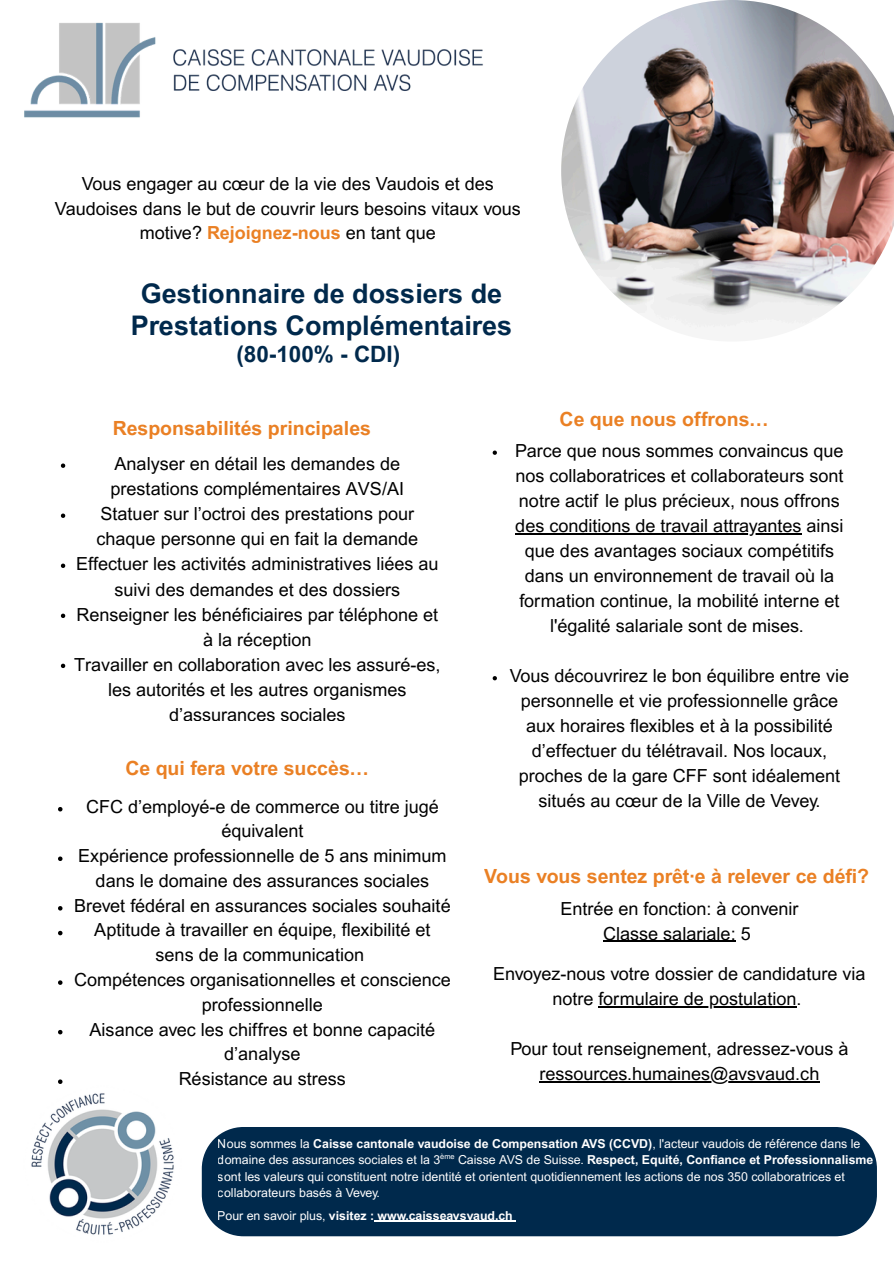
<style>
.page{position:relative;width:894px;height:1264px;background:#fff}
.page>*{position:absolute;margin:0;border:0;box-sizing:border-box;transform-origin:0 0}
.t1{font:700 27px/31.5px "Arial MT Pro";color:#00294c;text-align:center}
.t2{font:700 22.5px "Arial MT Pro";color:#00294c}
.t3{font:700 19.5px "Arial MT Pro";color:#ea8024}
.t4{font:18px/25px "Arial MT Pro";color:#000;text-align:center}
.t5{font:12.3px/16.5px "Arial MT Pro";color:#fff}
.t6{font:700 12.3px "Arial MT Pro";color:#fff}
.t7{font:7.35px "Arial MT Pro";color:#fff}
.s1{font-weight:700;color:#ea8024}
.s2{font-weight:700}
.s3{font-weight:400}
</style>
<div class="page">
<img style="left:24px;top:22px;width:459px;height:96px">
<img style="left:561px;top:0;width:332px;height:329px">
<img style="left:31px;top:1080px;width:143px;height:155px">
<div style="left:202px;top:1126px;width:674px;height:110px;background:#00294c"></div>
<svg style="left:61px;top:463px;width:4px;height:5px"></svg>
<svg style="left:61px;top:513px;width:4px;height:5px"></svg>
<svg style="left:61px;top:563px;width:4px;height:5px"></svg>
<svg style="left:61px;top:613px;width:4px;height:5px"></svg>
<svg style="left:61px;top:663px;width:4px;height:5px"></svg>
<svg style="left:58px;top:807px;width:4px;height:4px"></svg>
<svg style="left:58px;top:856px;width:4px;height:5px"></svg>
<svg style="left:58px;top:906px;width:4px;height:4px"></svg>
<svg style="left:58px;top:930px;width:4px;height:5px"></svg>
<svg style="left:58px;top:980px;width:4px;height:4px"></svg>
<svg style="left:58px;top:1029px;width:4px;height:5px"></svg>
<svg style="left:58px;top:1079px;width:4px;height:4px"></svg>
<svg style="left:492px;top:450px;width:5px;height:5px"></svg>
<hr style="left:515px;top:533px;width:286px;height:1px;background:#000">
<svg style="left:492px;top:676px;width:5px;height:4px"></svg>
<hr style="left:603px;top:940px;width:132px;height:2px;background:#000">
<hr style="left:598px;top:1005px;width:198px;height:2px;background:#000">
<hr style="left:539px;top:1080px;width:280px;height:2px;background:#000">
<hr style="left:374px;top:1220px;width:138px;height:1px;background:#fff">
<p class="t4" style="left:55px;top:173px;width:467px">Vous engager au cœur de la vie des Vaudois et des<br>Vaudoises dans le but de couvrir leurs besoins vitaux vous motive? <span class="s1">Rejoignez-nous</span> en tant que</p>
<h1 class="t1" style="left:131px;top:281px;width:383px">Gestionnaire de dossiers de<br>Prestations Complémentaires</h1>
<p class="t2" style="left:236px;top:345px;width:165px">(80-100% - CDI)</p>
<p class="t3" style="left:113px;top:420px;width:259px">Responsabilités principales</p>
<p class="t4" style="left:74px;top:454px;width:368px">Analyser en détail les demandes de prestations complémentaires AVS/AI<br>Statuer sur l’octroi des prestations pour chaque personne qui en fait la demande Effectuer les activités administratives liées au suivi des demandes et des dossiers Renseigner les bénéficiaires par téléphone et à la réception<br>Travailler en collaboration avec les assuré-es, les autorités et les autres organismes d’assurances sociales</p>
<p class="t3" style="left:125px;top:761px;width:245px">Ce qui fera votre succès…</p>
<p class="t4" style="left:74px;top:796px;width:378px">CFC d’employé-e de commerce ou titre jugé équivalent<br>Expérience professionnelle de 5 ans minimum dans le domaine des assurances sociales Brevet fédéral en assurances sociales souhaité Aptitude à travailler en équipe, flexibilité et sens de la communication<br>Compétences organisationnelles et conscience professionnelle<br>Aisance avec les chiffres et bonne capacité d’analyse<br>Résistance au stress</p>
<p class="t3" style="left:559px;top:412px;width:210px">Ce que nous offrons…</p>
<p class="t4" style="left:515px;top:440px;width:330px">Parce que nous sommes convaincus que nos collaboratrices et collaborateurs sont notre actif le plus précieux, nous offrons des conditions de travail attrayantes ainsi que des avantages sociaux compétitifs dans un environnement de travail où la formation continue, la mobilité interne et l'égalité salariale sont de mises.</p>
<p class="t4" style="left:510px;top:665px;width:340px">Vous découvrirez le bon équilibre entre vie personnelle et vie professionnelle grâce aux horaires flexibles et à la possibilité d’effectuer du télétravail. Nos locaux, proches de la gare CFF sont idéalement situés au cœur de la Ville de Vevey.</p>
<p class="t3" style="left:484px;top:869px;width:386px">Vous vous sentez prêt·e à relever ce défi?</p>
<p class="t4" style="left:560px;top:898px;width:239px">Entrée en fonction: à convenir<br>Classe salariale: 5</p>
<p class="t4" style="left:493px;top:963px;width:374px">Envoyez-nous votre dossier de candidature via notre formulaire de postulation.</p>
<p class="t4" style="left:510px;top:1038px;width:339px">Pour tout renseignement, adressez-vous à ressources.humaines@avsvaud.ch</p>
<p class="t5" style="left:218px;top:1136px;width:643px">Nous sommes la <span class="s2">Caisse cantonale vaudoise de Compensation AVS (CCVD)</span>, l'acteur vaudois de référence dans le domaine des assurances sociales et la 3</p>
<p class="t7" style="left:440px;top:1153px;width:16px">ème</p>
<p class="t5" style="left:218px;top:1153px;width:656px;text-indent:240px">Caisse AVS de Suisse. <span class="s2">Respect, Equité, Confiance et Professionnalisme </span>sont les valeurs qui constituent notre identité et orientent quotidiennement les actions de nos 350 collaboratrices et collaborateurs basés à Vevey.</p>
<p class="t6" style="left:218px;top:1210px;width:296px"><span class="s3">Pour en savoir plus,</span> visitez : www.caisseavsvaud.ch</p>
</div>
